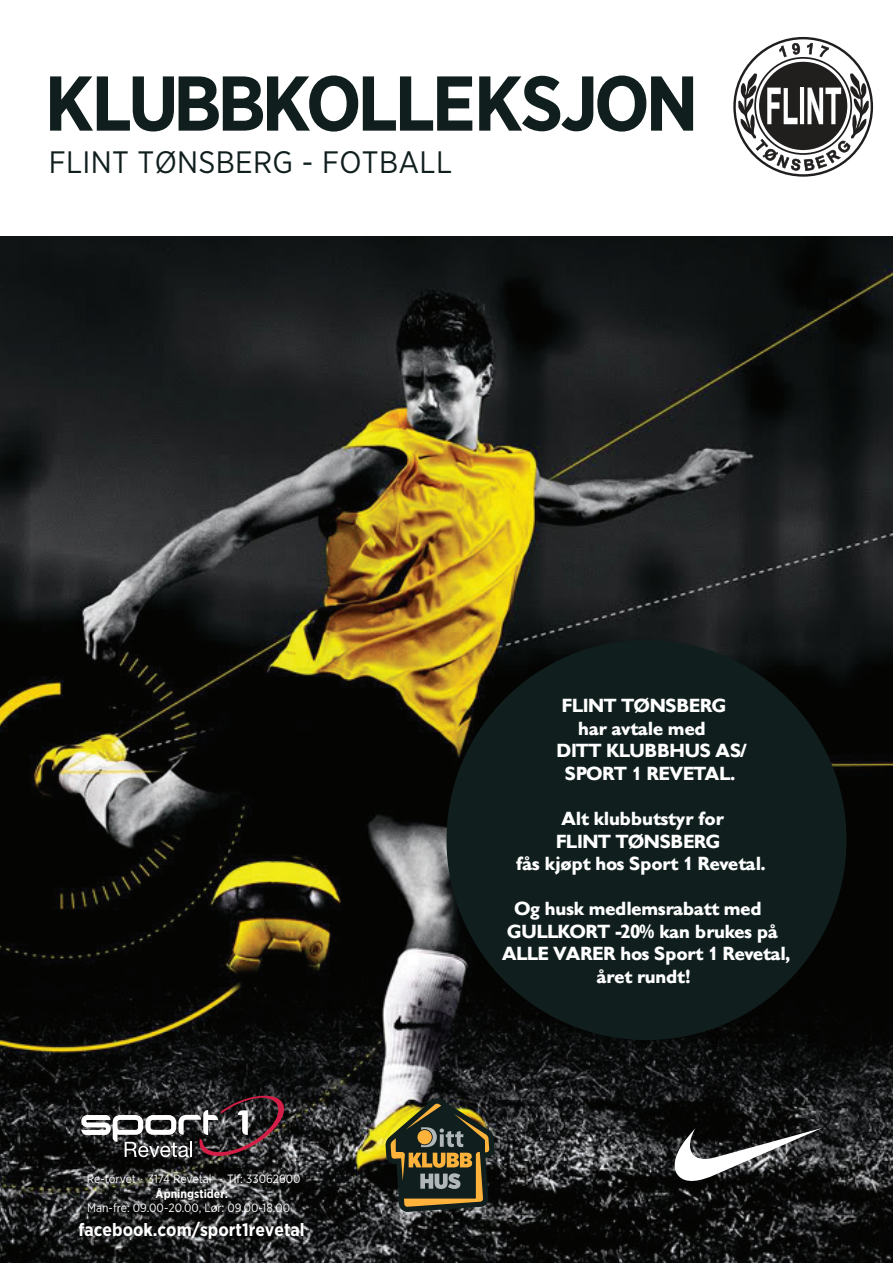
<style>
.page{position:relative;width:893px;height:1263px;background:#fff}
.page>*{position:absolute;margin:0;border:0;box-sizing:border-box;transform-origin:0 0}
.t1{font:700 77.4px "Gotham Narrow";letter-spacing:-.055em;color:#101f1e}
.t2{font:30.9px "Gotham Narrow";letter-spacing:.01em;color:#101f1e}
.t3{font:700 18.75px/22.5px "Gibson";letter-spacing:-.005em;color:#fff;text-align:center}
.t4{font:700 18px "Gotham Narrow";color:#fff}
.t5{font:12px "Gotham Narrow";color:#fff}
.t6{font:700 12px "Gotham Narrow";color:#fff}
</style>
<div class="page">
<img style="left:0;top:236px;width:893px;height:1027px">
<svg style="left:672px;top:1128px;width:150px;height:58px"></svg>
<div style="left:446px;top:640px;width:400px;height:400px;background:#101f1e;border-radius:50%"></div>
<svg style="left:385px;top:1098px;width:110px;height:114px;background:#555032"></svg>
<svg style="left:81px;top:1096px;width:208px;height:63px;background:#4d4547"></svg>
<svg style="left:733px;top:37px;width:140px;height:140px"></svg>
<h1 class="t1" style="left:45px;top:54px;width:655px">KLUBBKOLLEKSJON</h1>
<h2 class="t2" style="left:49px;top:143px;width:405px">FLINT TØNSBERG - FOTBALL</h2>
<p class="t5" style="left:87px;top:1171px;width:215px">Re-torvet · 3174 Revetal · Tlf: 33062600</p>
<p class="t6" style="left:156px;top:1185px;width:74px">Åpningstider:</p>
<p class="t5" style="left:87px;top:1200px;width:205px">Man-fre: 09.00-20.00, Lør: 09.00-18.00</p>
<p class="t4" style="left:78px;top:1218px;width:228px">facebook.com/sport1revetal</p>
<p class="t3" style="left:562px;top:695px;width:166px">FLINT TØNSBERG</p>
<p class="t3" style="left:579px;top:717px;width:129px">har avtale med</p>
<p class="t3" style="left:557px;top:740px;width:192px">DITT KLUBBHUS AS/</p>
<p class="t3" style="left:566px;top:762px;width:171px">SPORT 1 REVETAL.</p>
<p class="t3" style="left:517px;top:807px;width:250px">Alt klubbutstyr for<br>FLINT TØNSBERG<br>fås kjøpt hos Sport 1 Revetal.</p>
<p class="t3" style="left:515px;top:898px;width:248px">Og husk medlemsrabatt med</p>
<p class="t3" style="left:508px;top:920px;width:272px">GULLKORT -20% kan brukes på</p>
<p class="t3" style="left:503px;top:943px;width:289px">ALLE VARER hos Sport 1 Revetal,</p>
<p class="t3" style="left:597px;top:965px;width:95px">året rundt!</p>
</div>
